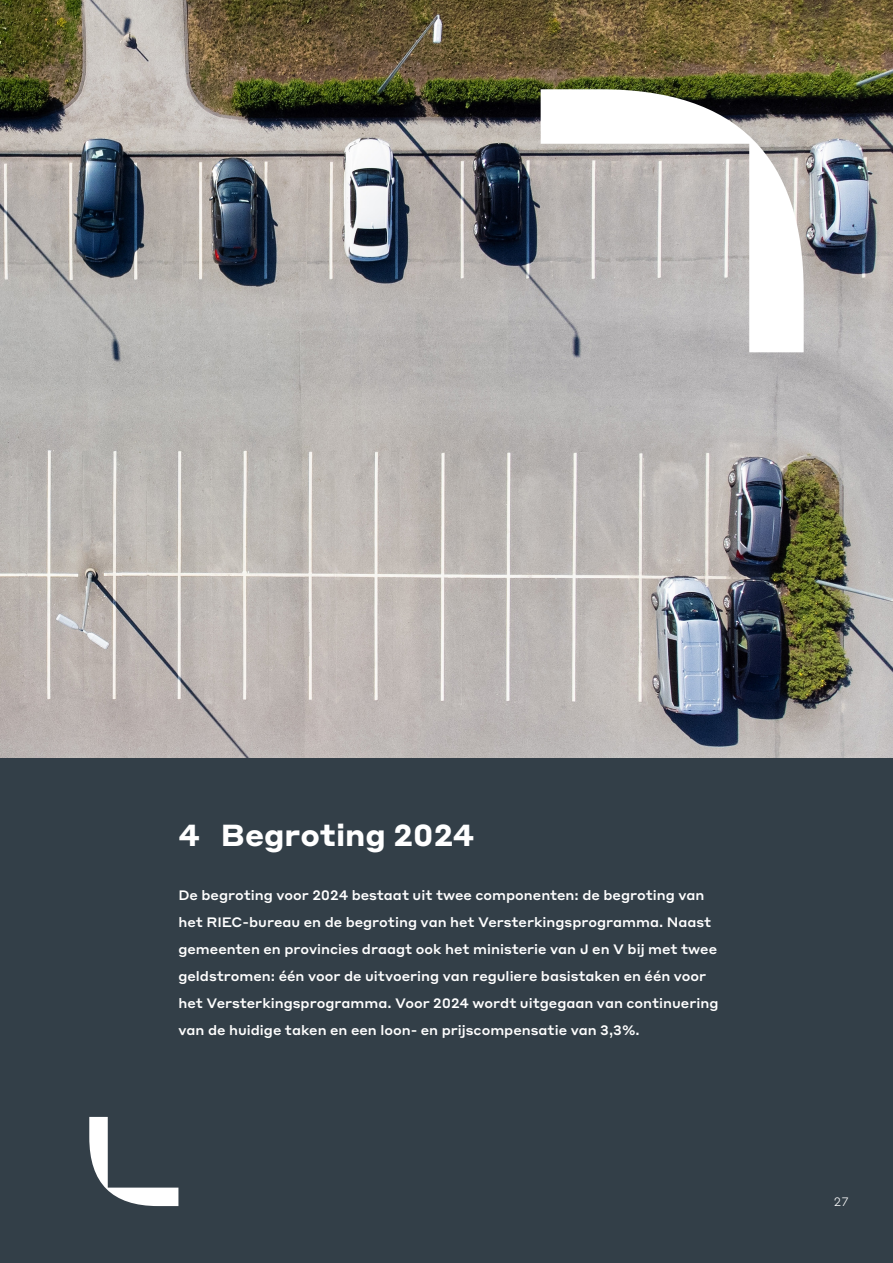
<style>
.page{position:relative;width:893px;height:1263px;background:#fff}
.page>*{position:absolute;margin:0;border:0;box-sizing:border-box;transform-origin:0 0}
.Titel{font:700 30px "Styrene ALC";color:#fff}
.Intro{font:500 13.5px/27px "Styrene ALC";color:#fff}
.t1{font:300 12px "Styrene ALC";color:#fff}
</style>
<div class="page">
<div style="left:0;top:758px;width:893px;height:505px;background:#333f48"></div>
<img style="left:0;top:0;width:893px;height:758px">
<svg style="left:89px;top:1117px;width:89px;height:89px"></svg>
<svg style="left:541px;top:89px;width:263px;height:263px"></svg>
<p class="Titel" style="left:178px;top:809px;width:298px">4 Begroting 2024</p>
<p class="Intro" style="left:178px;top:880px;width:541px">De begroting voor 2024 bestaat uit twee componenten: de begroting van het RIEC-bureau en de begroting van het Versterkingsprogramma. Naast gemeenten en provincies draagt ook het ministerie van J en V bij met twee geldstromen: één voor de uitvoering van reguliere basistaken en één voor het Versterkingsprogramma. Voor 2024 wordt uitgegaan van continuering van de huidige taken en een loon- en prijscompensatie van 3,3%.</p>
<p class="t1" style="left:834px;top:1191px;width:16px">27</p>
</div>
